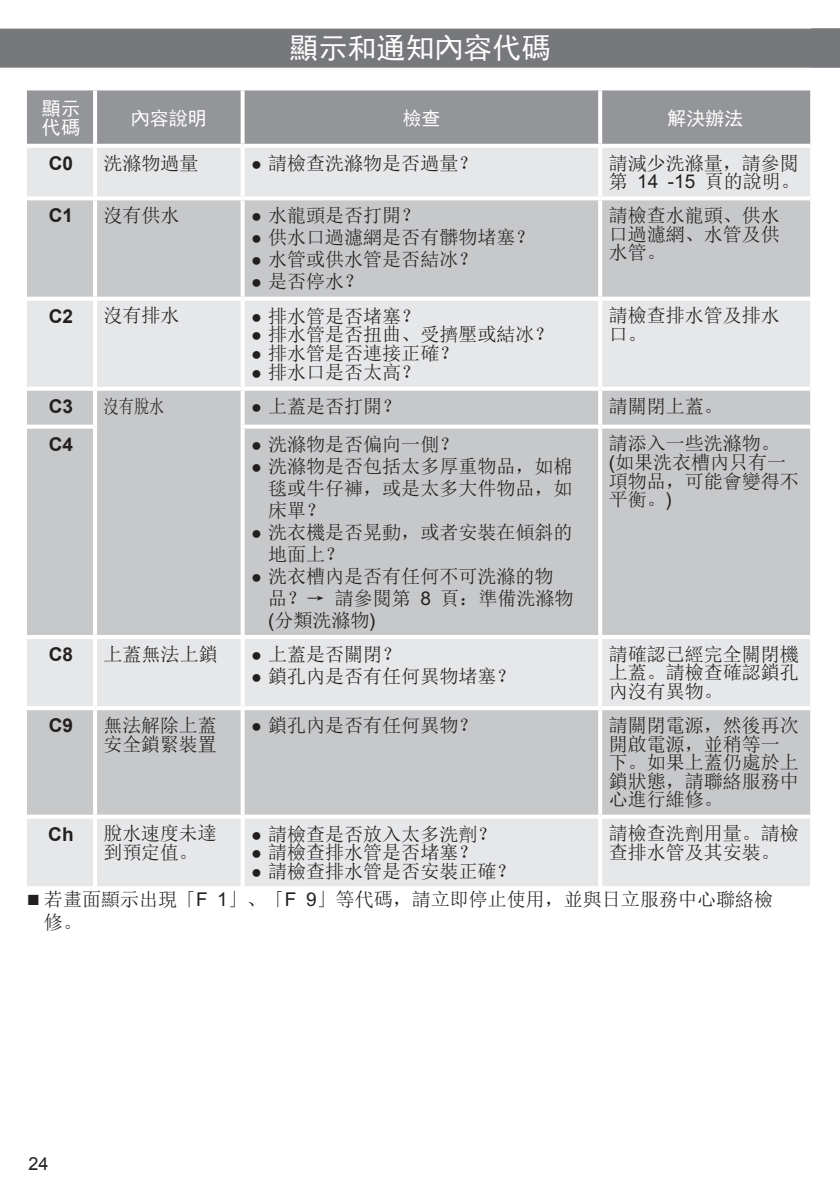
<style>
.page{position:relative;width:840px;height:1191px;background:#fff}
.page>*{position:absolute;margin:0;border:0;box-sizing:border-box;transform-origin:0 0}
.t1{font:29px "Sim Hei";color:#fff}
.t2{font:19px/18.6px "Sim Sun";color:#231f20}
.t3{font:700 19px "Arial";color:#231f20}
.t4{font:19px/19px "Sim Hei";color:#fff}
.t5{font:19px "Sim Sun";color:#231f20;scale:.8 1}
.t6{font:18px "Arial";color:#231f20}
.s1{font-family:"Arial";font-size:18px}
.s2{font-family:"Arial"}
.s3{font-family:"Arial";font-size:22px}
</style>
<div class="page">
<div style="left:0;top:29px;width:839px;height:39px;background:#76787b"></div>
<div style="left:27px;top:90px;width:782px;height:54px;background:#939598"></div>
<div style="left:27px;top:148px;width:782px;height:738px;background:#e6e7e9"></div>
<svg style="left:27px;top:200px;width:782px;height:614px;background:#cfd0d2"></svg>
<hr style="left:93px;top:90px;width:4px;height:54px;background:#fff">
<hr style="left:93px;top:148px;width:4px;height:48px;background:#fff">
<hr style="left:93px;top:200px;width:4px;height:97px;background:#fff">
<hr style="left:93px;top:301px;width:4px;height:86px;background:#fff">
<hr style="left:93px;top:391px;width:4px;height:35px;background:#fff">
<hr style="left:93px;top:426px;width:4px;height:209px;background:#fff">
<hr style="left:93px;top:639px;width:4px;height:67px;background:#fff">
<hr style="left:93px;top:710px;width:4px;height:104px;background:#fff">
<hr style="left:93px;top:818px;width:4px;height:68px;background:#fff">
<svg style="left:240px;top:90px;width:4px;height:54px"></svg>
<svg style="left:598px;top:90px;width:4px;height:54px"></svg>
<svg style="left:240px;top:148px;width:4px;height:48px"></svg>
<hr style="left:598px;top:148px;width:4px;height:48px;background:#fff">
<hr style="left:27px;top:196px;width:68px;height:4px;background:#fff">
<hr style="left:95px;top:196px;width:147px;height:4px;background:#fff">
<hr style="left:242px;top:196px;width:358px;height:4px;background:#fff">
<svg style="left:240px;top:200px;width:4px;height:97px"></svg>
<hr style="left:600px;top:196px;width:209px;height:4px;background:#fff">
<hr style="left:598px;top:200px;width:4px;height:97px;background:#fff">
<hr style="left:27px;top:297px;width:68px;height:4px;background:#fff">
<hr style="left:95px;top:297px;width:147px;height:4px;background:#fff">
<hr style="left:242px;top:297px;width:358px;height:4px;background:#fff">
<svg style="left:240px;top:301px;width:4px;height:86px"></svg>
<hr style="left:600px;top:297px;width:209px;height:4px;background:#fff">
<hr style="left:598px;top:301px;width:4px;height:86px;background:#fff">
<svg style="left:27px;top:387px;width:68px;height:4px"></svg>
<svg style="left:95px;top:387px;width:147px;height:4px"></svg>
<svg style="left:242px;top:387px;width:358px;height:4px"></svg>
<svg style="left:240px;top:391px;width:4px;height:33px"></svg>
<svg style="left:600px;top:387px;width:209px;height:4px"></svg>
<hr style="left:598px;top:391px;width:4px;height:33px;background:#fff">
<svg style="left:27px;top:424px;width:66px;height:4px"></svg>
<svg style="left:240px;top:424px;width:360px;height:4px"></svg>
<svg style="left:240px;top:428px;width:4px;height:207px"></svg>
<svg style="left:600px;top:424px;width:209px;height:4px"></svg>
<hr style="left:598px;top:428px;width:4px;height:207px;background:#fff">
<hr style="left:27px;top:635px;width:68px;height:4px;background:#fff">
<hr style="left:95px;top:635px;width:147px;height:4px;background:#fff">
<hr style="left:242px;top:635px;width:358px;height:4px;background:#fff">
<svg style="left:240px;top:639px;width:4px;height:67px"></svg>
<hr style="left:600px;top:635px;width:209px;height:4px;background:#fff">
<hr style="left:598px;top:639px;width:4px;height:67px;background:#fff">
<hr style="left:27px;top:706px;width:68px;height:4px;background:#fff">
<hr style="left:95px;top:706px;width:147px;height:4px;background:#fff">
<hr style="left:242px;top:706px;width:358px;height:4px;background:#fff">
<svg style="left:240px;top:710px;width:4px;height:104px"></svg>
<hr style="left:600px;top:706px;width:209px;height:4px;background:#fff">
<hr style="left:598px;top:710px;width:4px;height:104px;background:#fff">
<svg style="left:27px;top:814px;width:68px;height:4px"></svg>
<svg style="left:95px;top:814px;width:147px;height:4px"></svg>
<svg style="left:242px;top:814px;width:358px;height:4px"></svg>
<svg style="left:240px;top:818px;width:4px;height:68px"></svg>
<svg style="left:600px;top:814px;width:209px;height:4px"></svg>
<hr style="left:598px;top:818px;width:4px;height:68px;background:#fff">
<div style="left:810px;top:28px;width:29px;height:39px;background:#76787b"></div>
<h1 class="t1" style="left:289px;top:33px;width:262px">顯示和通知內容代碼</h1>
<p class="t4" style="left:42px;top:99px;width:40px">顯示代碼</p>
<p class="t4" style="left:131px;top:109px;width:77px">內容說明</p>
<p class="t4" style="left:402px;top:109px;width:39px">檢查</p>
<p class="t4" style="left:666px;top:109px;width:77px">解決辦法</p>
<p class="t3" style="left:49px;top:151px;width:26px">C0</p>
<p class="t2" style="left:103px;top:153px;width:96px">洗滌物過量</p>
<p class="t2" style="left:251px;top:153px;width:228px"><span class="s1">●</span> 請檢查洗滌物是否過量？</p>
<p class="t2" style="left:608px;top:153px;width:193px">請減少洗滌量，請參閱第 <span class="s2">14 -15</span> 頁的說明。</p>
<p class="t3" style="left:49px;top:203px;width:26px">C1</p>
<p class="t2" style="left:103px;top:206px;width:78px">沒有供水</p>
<p class="t2" style="left:251px;top:206px;width:171px"><span class="s1">●</span> 水龍頭是否打開？</p>
<p class="t2" style="left:251px;top:228px;width:285px"><span class="s1">●</span> 供水口過濾網是否有髒物堵塞？</p>
<p class="t2" style="left:251px;top:250px;width:228px"><span class="s1">●</span> 水管或供水管是否結冰？</p>
<p class="t2" style="left:251px;top:272px;width:114px"><span class="s1">●</span> 是否停水？</p>
<p class="t2" style="left:608px;top:206px;width:172px;text-align:justify">請檢查水龍頭、供水口過濾網、水管及供水管。</p>
<p class="t3" style="left:49px;top:303px;width:26px">C2</p>
<p class="t2" style="left:103px;top:306px;width:77px">沒有排水</p>
<p class="t2" style="left:251px;top:306px;width:171px"><span class="s1">●</span> 排水管是否堵塞？</p>
<p class="t2" style="left:251px;top:325px;width:304px"><span class="s1">●</span> 排水管是否扭曲、受擠壓或結冰？</p>
<p class="t2" style="left:251px;top:344px;width:209px"><span class="s1">●</span> 排水管是否連接正確？</p>
<p class="t2" style="left:251px;top:362px;width:171px"><span class="s1">●</span> 排水口是否太高？</p>
<p class="t2" style="left:608px;top:306px;width:172px">請檢查排水管及排水口。</p>
<p class="t3" style="left:49px;top:393px;width:26px">C3</p>
<p class="t5" style="left:103px;top:396px;width:78px">沒有脫水</p>
<p class="t2" style="left:251px;top:396px;width:152px"><span class="s1">●</span> 上蓋是否打開？</p>
<p class="t2" style="left:608px;top:396px;width:115px">請關閉上蓋。</p>
<p class="t3" style="left:49px;top:431px;width:26px">C4</p>
<p class="t2" style="left:251px;top:434px;width:209px"><span class="s1">●</span> 洗滌物是否偏向一側？</p>
<p class="t2" style="left:268px;top:455px;width:306px;line-height:22px;text-align:justify;text-indent:-17px"><span class="s1">●</span> 洗滌物是否包括太多厚重物品，如棉毯或牛仔褲，或是太多大件物品，如床單？</p>
<p class="t2" style="left:268px;top:521px;width:306px;line-height:22px;text-indent:-17px"><span class="s1">●</span> 洗衣機是否晃動，或者安裝在傾斜的地面上？</p>
<p class="t2" style="left:268px;top:565px;width:307px;line-height:22px;text-indent:-17px"><span class="s1">●</span> 洗衣槽內是否有任何不可洗滌的物品？→ 請參閱第 <span class="s2">8</span> 頁：準備洗滌物<span class="s2">(</span>分類洗滌物<span class="s2">)</span></p>
<p class="t2" style="left:608px;top:434px;width:191px">請添入一些洗滌物。<br><span class="s2">(</span>如果洗衣槽內只有一項物品，可能會變得不平衡。<span class="s2">)</span></p>
<p class="t3" style="left:49px;top:642px;width:26px">C8</p>
<p class="t2" style="left:103px;top:644px;width:115px">上蓋無法上鎖</p>
<p class="t2" style="left:251px;top:645px;width:152px"><span class="s1">●</span> 上蓋是否關閉？</p>
<p class="t2" style="left:251px;top:667px;width:266px"><span class="s1">●</span> 鎖孔內是否有任何異物堵塞？</p>
<p class="t2" style="left:608px;top:644px;width:192px;text-align:justify">請確認已經完全關閉機上蓋。請檢查確認鎖孔內沒有異物。</p>
<p class="t3" style="left:49px;top:713px;width:26px">C9</p>
<p class="t2" style="left:103px;top:716px;width:114px">無法解除上蓋安全鎖緊裝置</p>
<p class="t2" style="left:251px;top:716px;width:228px"><span class="s1">●</span> 鎖孔內是否有任何異物？</p>
<p class="t2" style="left:608px;top:716px;width:191px">請關閉電源，然後再次開啟電源，並稍等一下。如果上蓋仍處於上鎖狀態，請聯絡服務中心進行維修。</p>
<p class="t3" style="left:48px;top:821px;width:27px">Ch</p>
<p class="t2" style="left:103px;top:824px;width:114px">脫水速度未達到預定值。</p>
<p class="t2" style="left:251px;top:824px;width:247px"><span class="s1">●</span> 請檢查是否放入太多洗劑？</p>
<p class="t2" style="left:608px;top:824px;width:191px">請檢查洗劑用量。請檢查排水管及其安裝。</p>
<p class="t2" style="left:44px;top:888px;width:730px;line-height:22px;text-indent:-17px"><span class="s3">■</span> 若畫面顯示出現「<span class="s2">F 1</span>」、「<span class="s2">F 9</span>」等代碼，請立即停止使用，並與日立服務中心聯絡檢修。</p>
<p class="t2" style="left:251px;top:843px;width:228px"><span class="s1">●</span> 請檢查排水管是否堵塞？</p>
<p class="t2" style="left:251px;top:861px;width:266px"><span class="s1">●</span> 請檢查排水管是否安裝正確？</p>
<p class="t6" style="left:28px;top:1152px;width:22px">24</p>
</div>
